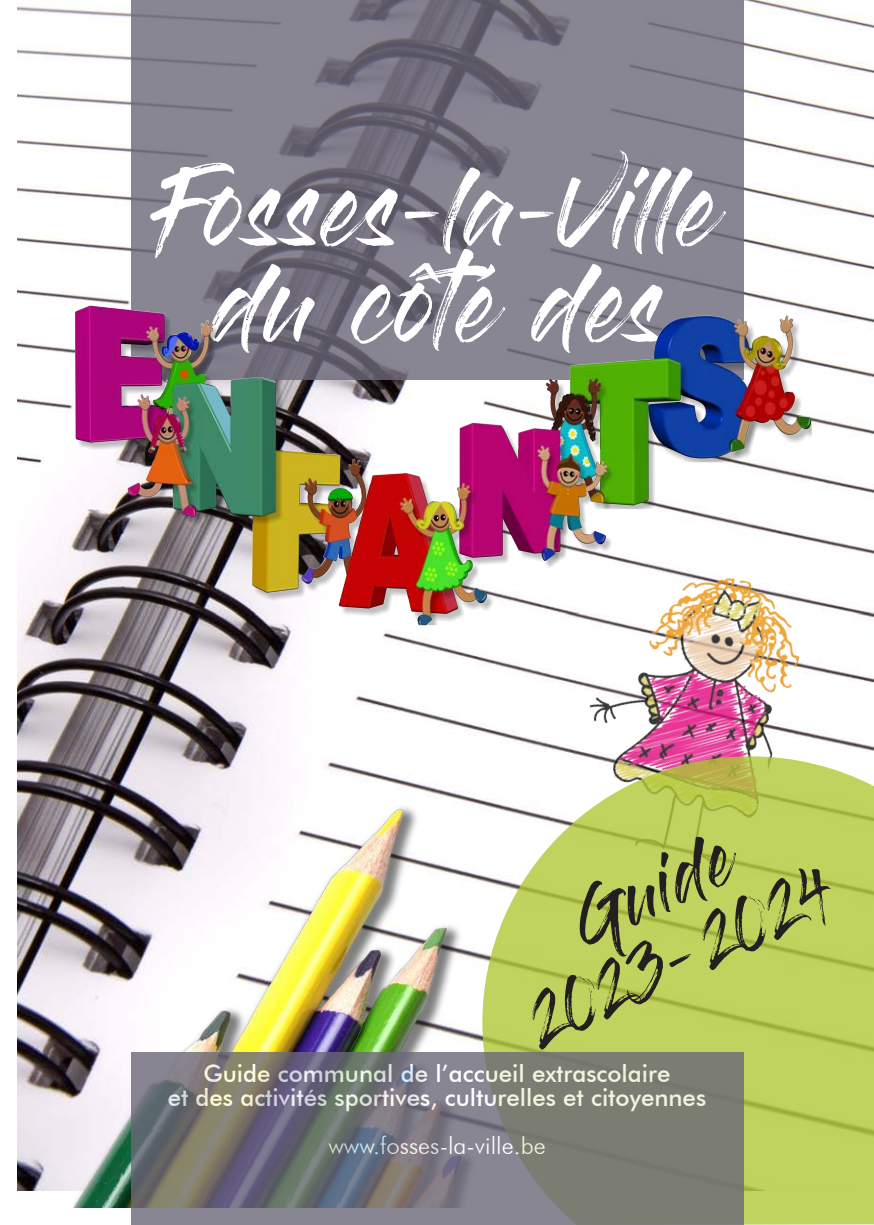
<style>
.page{position:relative;width:874px;height:1225px;background:#fff}
.page>*{position:absolute;margin:0;border:0;box-sizing:border-box;transform-origin:0 0}
.t1{font:80px/96px "Gloss And Bloom";color:#fff;text-align:center}
.t2{font:56px/72px "Gloss And Bloom";color:#231f20;text-align:center}
.t3{font:500 24px/24px "Futura BT";color:#fff;text-align:center}
.t4{font:300 24px "Futura BT";color:#fff}
</style>
<div class="page">
<img style="left:17px;top:0;width:856px;height:1191px">
<svg style="left:130px;top:0;width:613px;height:305px;background:#7f7d8a"></svg>
<img style="left:17px;top:305px;width:839px;height:320px">
<img style="left:556px;top:550px;width:258px;height:206px">
<img style="left:74px;top:793px;width:408px;height:415px">
<svg style="left:482px;top:756px;width:391px;height:469px;background:#c4d36f"></svg>
<svg style="left:130px;top:1052px;width:613px;height:173px;background:#787879"></svg>
<h1 class="t1" style="left:158px;top:170px;width:559px">Fosses-la-Ville du côté des</h1>
<h2 class="t2" style="left:491px;top:931px;width:327px;rotate:-25deg">Guide<br>2023- 2024</h2>
<p class="t3" style="left:168px;top:1061px;width:539px">Guide communal de l’accueil extrascolaire<br>et des activités sportives, culturelles et citoyennes</p>
<p class="t4" style="left:328px;top:1130px;width:219px">www.fosses-la-ville.be</p>
</div>
